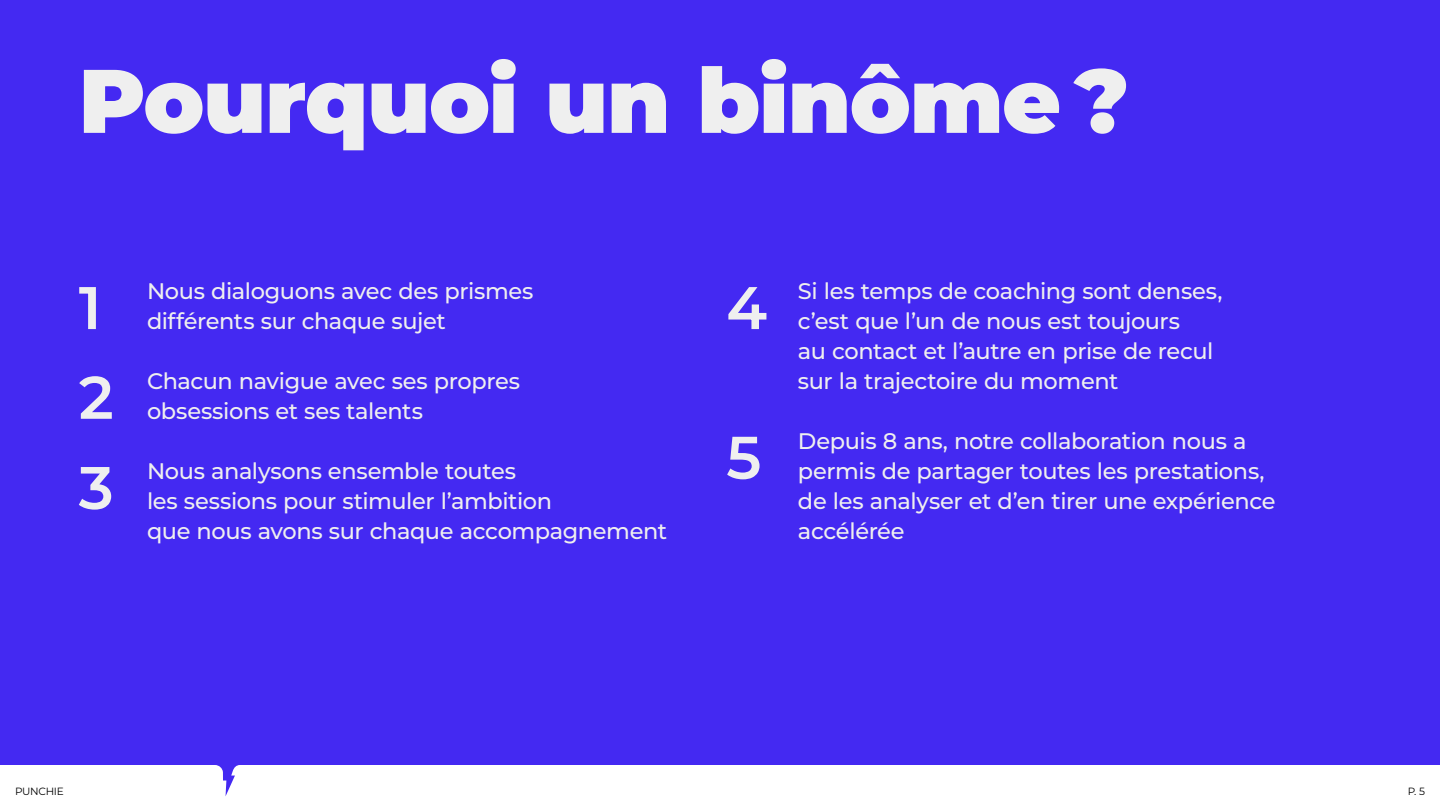
<style>
.page{position:relative;width:1440px;height:810px;background:#fff}
.page>*{position:absolute;margin:0;border:0;box-sizing:border-box;transform-origin:0 0}
.t1{font:900 90px "Montserrat";letter-spacing:-.01em;color:#efefef}
.t2{font:600 60px/90px "Montserrat";color:#efefef}
.t3{font:500 22.5px/30px "Montserrat";letter-spacing:-.015em;color:#efefef}
.t4{font:10.5px "Montserrat";letter-spacing:-.03em;color:#000}
</style>
<div class="page">
<svg style="left:0;top:698px;width:1440px;height:98px;fill:#4429f2"></svg>
<div style="left:0;top:0;width:1440px;height:698px;background:#4429f2"></div>
<h1 class="t1" style="left:79px;top:41px;width:1052px">Pourquoi un binôme ?</h1>
<h2 class="t2" style="left:79px;top:261px;width:36px">1<br>2<br>3</h2>
<p class="t3" style="left:147px;top:275px;width:388px">Nous dialoguons avec des prismes différents sur chaque sujet</p>
<p class="t3" style="left:147px;top:365px;width:375px">Chacun navigue avec ses propres obsessions et ses talents</p>
<p class="t3" style="left:147px;top:455px;width:522px">Nous analysons ensemble toutes<br>les sessions pour stimuler l’ambition<br>que nous avons sur chaque accompagnement</p>
<h2 class="t2" style="left:726px;top:261px;width:42px">4</h2>
<h2 class="t2" style="left:726px;top:411px;width:37px">5</h2>
<p class="t3" style="left:798px;top:275px;width:426px">Si les temps de coaching sont denses, c’est que l’un de nous est toujours<br>au contact et l’autre en prise de recul sur la trajectoire du moment</p>
<p class="t3" style="left:798px;top:425px;width:479px">Depuis 8 ans, notre collaboration nous a permis de partager toutes les prestations, de les analyser et d’en tirer une expérience accélérée</p>
<p class="t4" style="left:15px;top:784px;width:50px">PUNCHIE</p>
<p class="t4" style="left:1408px;top:784px;width:19px">P. 5</p>
</div>
